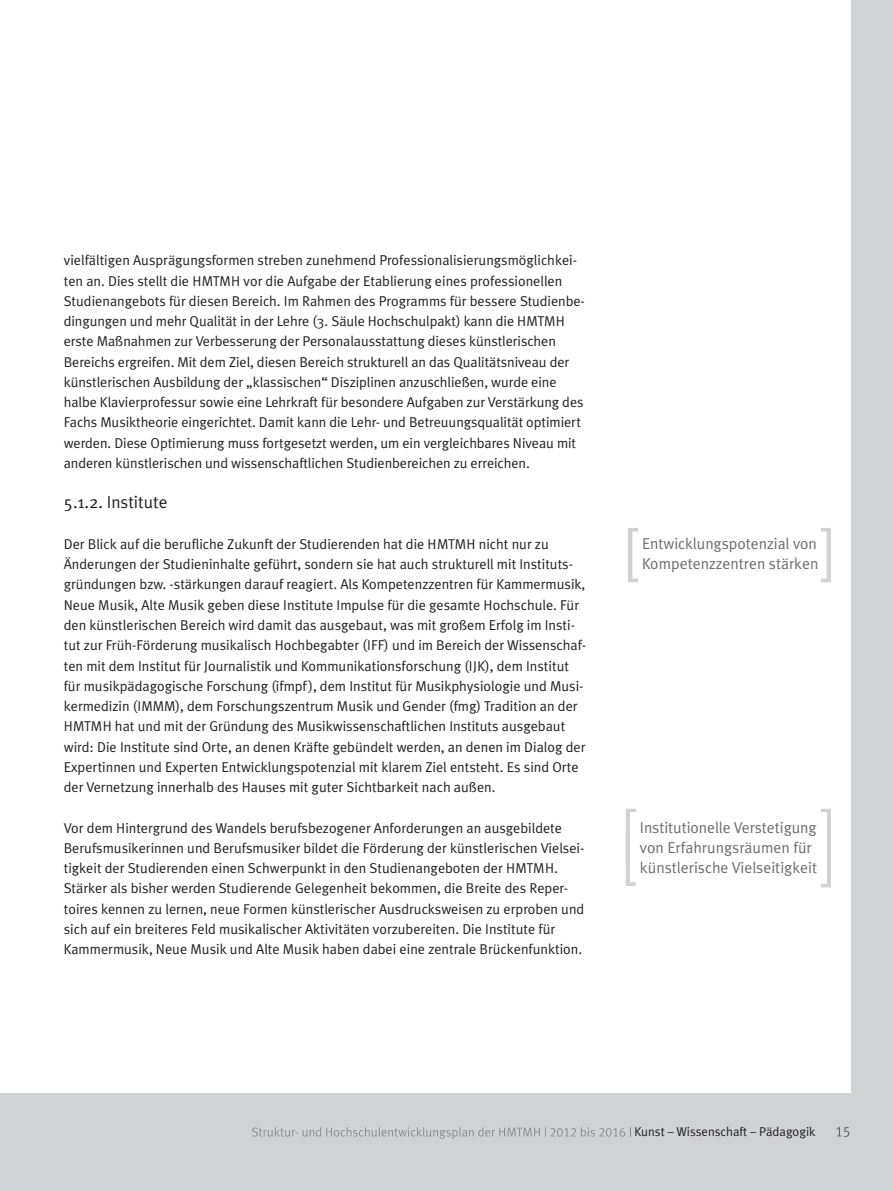
<style>
.page{position:relative;width:893px;height:1191px;background:#d1d2d4}
.page>*{position:absolute;margin:0;border:0;box-sizing:border-box;transform-origin:0 0}
.t1{font:61.05px "Meta Plus Normal";color:#d1d2d4}
.t2{font:17.25px "Meta Plus Normal";color:#231f20}
.t3{font:15.75px/20.2px "Meta Plus Normal";color:#6c6d70}
.t4{font:14.25px/20.2px "Meta Plus Normal";color:#231f20}
.t5{font:12.75px "Meta Plus Normal";color:#231f20}
</style>
<div class="page">
<div style="left:0;top:0;width:850px;height:1093px;background:#fff"></div>
<svg style="left:252px;top:1127px;width:87px;height:9px"></svg>
<svg style="left:550px;top:1127px;width:81px;height:9px"></svg>
<svg style="left:836px;top:1127px;width:13px;height:10px"></svg>
<p class="t4" style="left:64px;top:250px;width:523px">vielfältigen Ausprägungsformen streben zunehmend Professionalisierungsmöglichkei&shy;ten an. Dies stellt die HMTMH vor die Aufgabe der Etablierung eines professionellen Studienangebots für diesen Bereich. Im Rahmen des Programms für bessere Studienbe&shy;dingungen und mehr Qualität in der Lehre (3. Säule Hochschulpakt) kann die HMTMH erste Maßnahmen zur Verbesserung der Personalausstattung dieses künstlerischen Bereichs ergreifen. Mit dem Ziel, diesen Bereich strukturell an das Qualitätsniveau der künstlerischen Ausbildung der „klassischen“ Disziplinen anzuschließen, wurde eine halbe Klavierprofessur sowie eine Lehrkraft für besondere Aufgaben zur Verstärkung des Fachs Musiktheorie eingerichtet. Damit kann die Lehr- und Betreuungsqualität optimiert werden. Diese Optimierung muss fortgesetzt werden, um ein vergleichbares Niveau mit anderen künstlerischen und wissenschaftlichen Studienbereichen zu erreichen.</p>
<p class="t2" style="left:64px;top:492px;width:105px">5.1.2. Institute</p>
<p class="t4" style="left:64px;top:534px;width:524px">Der Blick auf die berufliche Zukunft der Studierenden hat die HMTMH nicht nur zu Änderungen der Studieninhalte geführt, sondern sie hat auch strukturell mit Instituts&shy;gründungen bzw. -stärkungen darauf reagiert. Als Kompetenzzentren für Kammermusik, Neue Musik, Alte Musik geben diese Institute Impulse für die gesamte Hochschule. Für den künstlerischen Bereich wird damit das ausgebaut, was mit großem Erfolg im Insti&shy;tut zur Früh-Förderung musikalisch Hochbegabter (IFF) und im Bereich der Wissenschaf&shy;ten mit dem Institut für Journalistik und Kommunikationsforschung (IJK), dem Institut für musikpädagogische Forschung (ifmpf), dem Institut für Musikphysiologie und Musi&shy;kermedizin (IMMM), dem Forschungszentrum Musik und Gender (fmg) Tradition an der HMTMH hat und mit der Gründung des Musikwissenschaftlichen Instituts ausgebaut wird: Die Institute sind Orte, an denen Kräfte gebündelt werden, an denen im Dialog der Expertinnen und Experten Entwicklungspotenzial mit klarem Ziel entsteht. Es sind Orte der Vernetzung innerhalb des Hauses mit guter Sichtbarkeit nach außen.</p>
<p class="t4" style="left:64px;top:817px;width:522px">Vor dem Hintergrund des Wandels berufsbezogener Anforderungen an ausgebildete Berufsmusikerinnen und Berufsmusiker bildet die Förderung der künstlerischen Vielsei&shy;tigkeit der Studierenden einen Schwerpunkt in den Studienangeboten der HMTMH.<br>Stärker als bisher werden Studierende Gelegenheit bekommen, die Breite des Reper&shy;toires kennen zu lernen, neue Formen künstlerischer Ausdrucksweisen zu erproben und sich auf ein breiteres Feld musikalischer Aktivitäten vorzubereiten. Die Institute für Kammermusik, Neue Musik und Alte Musik haben dabei eine zentrale Brückenfunktion.</p>
<h1 class="t1" style="left:626px;top:516px;width:17px">[</h1>
<h1 class="t1" style="left:817px;top:516px;width:17px">]</h1>
<p class="t3" style="left:642px;top:533px;width:176px">Entwicklungspotenzial von</p>
<p class="t3" style="left:642px;top:553px;width:178px">Kompetenzzentren stärken</p>
<h1 class="t1" style="left:624px;top:796px;width:17px">[</h1>
<h1 class="t1" style="left:817px;top:796px;width:17px">]</h1>
<p class="t3" style="left:640px;top:817px;width:179px">Institutionelle Verstetigung von Erfahrungsräumen für künstlerische Vielseitigkeit</p>
<h1 class="t1" style="left:624px;top:819px;width:17px">[</h1>
<h1 class="t1" style="left:817px;top:821px;width:17px">]</h1>
<p class="t5" style="left:634px;top:1124px;width:183px">Kunst – Wissenschaft – Pädagogik</p>
</div>
